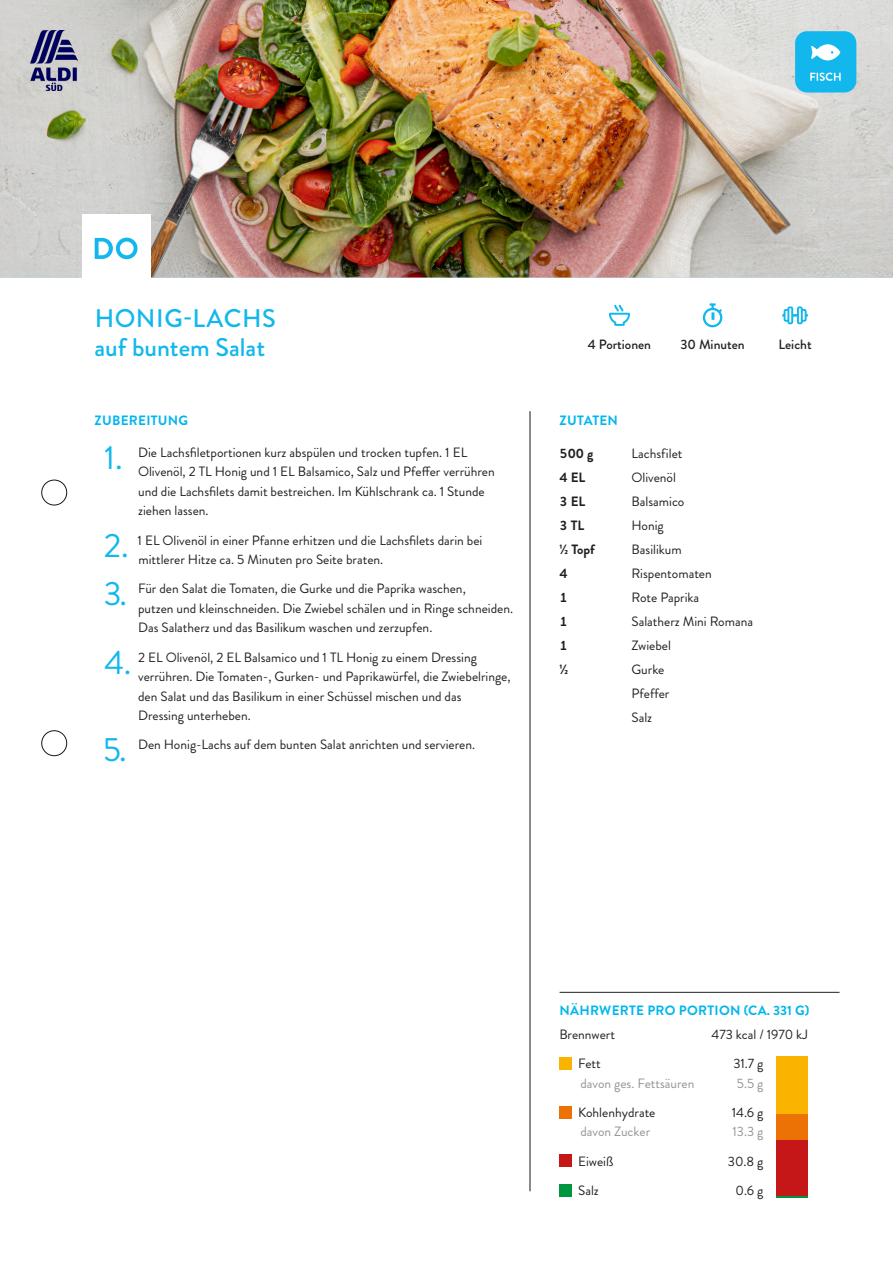
<style>
.page{position:relative;width:893px;height:1263px;background:#fff}
.page>*{position:absolute;margin:0;border:0;box-sizing:border-box;transform-origin:0 0}
.Zubereitungsliste{font:33.6px "Brandon Grotesque";color:#12b8ed}
.Headline_1{font:500 25.5px "Brandon Grotesque";color:#12b8ed}
.Headline_1-2{font:500 25.5px "Brandon Grotesque";letter-spacing:.02em;color:#12b8ed}
.Zubereitungsliste-2{font:13.5px/19.5px "Brandon Grotesque";color:#231f20}
.Headline_2{font:13.5px "Brandon Grotesque";color:#231f20}
.Absatzformat_1{font:13.5px "Brandon Grotesque";color:#231f20}
.Headline_2-2{font:700 13.5px "Brandon Grotesque";letter-spacing:.02em;color:#00b6ed}
.Naehrwerte_Liste{font:13.5px "Brandon Grotesque";color:#231f20}
.Naehrwerte_Liste-2{font:13.5px "Brandon Grotesque";color:#939598}
.txt{font:500 13.5px "Brandon Grotesque";color:#231f20}
.Headline_2-3{font:700 13.5px "Brandon Grotesque";color:#231f20}
.Absatzformat_1-2{font:700 13.5px "Brandon Grotesque";color:#231f20}
</style>
<div class="page">
<div style="left:42px;top:480px;width:25px;height:25px;border:1px solid #1d160f;border-radius:50%"></div>
<div style="left:42px;top:730px;width:25px;height:26px;border:1px solid #1d160f;border-radius:50%"></div>
<hr style="left:530px;top:411px;width:1px;height:780px;background:#1d160f">
<hr style="left:560px;top:992px;width:279px;height:1px;background:#231f20">
<svg style="left:782px;top:306px;width:26px;height:18px"></svg>
<svg style="left:703px;top:303px;width:19px;height:24px"></svg>
<svg style="left:609px;top:305px;width:21px;height:21px"></svg>
<img style="left:0;top:0;width:893px;height:278px">
<div style="left:795px;top:31px;width:61px;height:61px;background:#12b8ed;border-radius:12px"></div>
<svg style="left:810px;top:73px;width:31px;height:8px"></svg>
<svg style="left:811px;top:44px;width:29px;height:16px"></svg>
<div style="left:82px;top:214px;width:69px;height:69px;background:#fff"></div>
<svg style="left:95px;top:238px;width:43px;height:21px"></svg>
<img style="left:30px;top:30px;width:47px;height:60px">
<div style="left:559px;top:1057px;width:13px;height:13px;background:#fab400"></div>
<div style="left:559px;top:1105px;width:13px;height:13px;background:#ec7205"></div>
<div style="left:559px;top:1154px;width:13px;height:13px;background:#c51718"></div>
<div style="left:559px;top:1183px;width:13px;height:13px;background:#009640"></div>
<div style="left:776px;top:1056px;width:32px;height:58px;background:#fab400"></div>
<div style="left:776px;top:1114px;width:32px;height:26px;background:#ec7205"></div>
<div style="left:776px;top:1192px;width:32px;height:5px;background:#009640"></div>
<div style="left:776px;top:1140px;width:32px;height:56px;background:#c51718"></div>
<p class="Headline_1-2" style="left:95px;top:301px;width:183px">HONIG-LACHS</p>
<p class="Headline_1" style="left:94px;top:330px;width:172px">auf buntem Salat</p>
<p class="Headline_2-2" style="left:95px;top:411px;width:95px">ZUBEREITUNG</p>
<p class="Zubereitungsliste" style="left:104px;top:434px;width:20px">1.</p>
<p class="Zubereitungsliste-2" style="left:138px;top:443px;width:358px">Die Lachsfiletportionen kurz abspülen und trocken tupfen. 1 EL Olivenöl, 2 TL Honig und 1 EL Balsamico, Salz und Pfeffer verrühren und die Lachsfilets damit bestreichen. Im Kühlschrank ca. 1 Stunde ziehen lassen.</p>
<p class="Zubereitungsliste" style="left:104px;top:522px;width:27px">2.</p>
<p class="Zubereitungsliste-2" style="left:138px;top:530px;width:346px">1 EL Olivenöl in einer Pfanne erhitzen und die Lachsfilets darin bei mittlerer Hitze ca. 5 Minuten pro Seite braten.</p>
<p class="Zubereitungsliste" style="left:104px;top:571px;width:25px">3.</p>
<p class="Zubereitungsliste-2" style="left:138px;top:579px;width:376px">Für den Salat die Tomaten, die Gurke und die Paprika waschen,<br>putzen und kleinschneiden. Die Zwiebel schälen und in Ringe schneiden.<br>Das Salatherz und das Basilikum waschen und zerzupfen.</p>
<p class="Zubereitungsliste" style="left:105px;top:639px;width:28px">4.</p>
<p class="Zubereitungsliste-2" style="left:138px;top:647px;width:374px">2 EL Olivenöl, 2 EL Balsamico und 1 TL Honig zu einem Dressing verrühren. Die Tomaten-, Gurken- und Paprikawürfel, die Zwiebelringe, den Salat und das Basilikum in einer Schüssel mischen und das Dressing unterheben.</p>
<p class="Zubereitungsliste" style="left:103px;top:727px;width:25px">5.</p>
<p class="Zubereitungsliste-2" style="left:138px;top:735px;width:338px">Den Honig-Lachs auf dem bunten Salat anrichten und servieren.</p>
<p class="txt" style="left:588px;top:335px;width:65px">4 Portionen</p>
<p class="txt" style="left:680px;top:335px;width:66px">30 Minuten</p>
<p class="txt" style="left:778px;top:335px;width:35px">Leicht</p>
<p class="Headline_2-2" style="left:560px;top:411px;width:60px">ZUTATEN</p>
<p class="Headline_2-3" style="left:560px;top:444px;width:35px">500 g</p>
<p class="Headline_2" style="left:631px;top:444px;width:52px">Lachsfilet</p>
<p class="Headline_2-3" style="left:560px;top:468px;width:27px">4 EL</p>
<p class="Headline_2" style="left:631px;top:468px;width:46px">Olivenöl</p>
<p class="Headline_2-3" style="left:560px;top:492px;width:27px">3 EL</p>
<p class="Headline_2" style="left:631px;top:492px;width:54px">Balsamico</p>
<p class="Headline_2-3" style="left:560px;top:516px;width:26px">3 TL</p>
<p class="Headline_2" style="left:631px;top:516px;width:34px">Honig</p>
<p class="Headline_2-3" style="left:560px;top:540px;width:37px">½ Topf</p>
<p class="Headline_2" style="left:631px;top:540px;width:52px">Basilikum</p>
<p class="Headline_2-3" style="left:560px;top:564px;width:10px">4</p>
<p class="Headline_2" style="left:632px;top:564px;width:82px">Rispentomaten</p>
<p class="Absatzformat_1-2" style="left:560px;top:588px;width:10px">1</p>
<p class="Absatzformat_1" style="left:632px;top:588px;width:69px">Rote Paprika</p>
<p class="Absatzformat_1-2" style="left:560px;top:612px;width:10px">1</p>
<p class="Absatzformat_1" style="left:632px;top:612px;width:123px">Salatherz Mini Romana</p>
<p class="Absatzformat_1-2" style="left:560px;top:636px;width:10px">1</p>
<p class="Absatzformat_1" style="left:632px;top:636px;width:41px">Zwiebel</p>
<p class="Absatzformat_1-2" style="left:560px;top:660px;width:10px">½</p>
<p class="Absatzformat_1" style="left:632px;top:660px;width:34px">Gurke</p>
<p class="Absatzformat_1" style="left:632px;top:684px;width:39px">Pfeffer</p>
<p class="Absatzformat_1" style="left:632px;top:708px;width:22px">Salz</p>
<p class="Headline_2-2" style="left:559px;top:1000px;width:252px">NÄHRWERTE PRO PORTION (CA. 331 G)</p>
<p class="Headline_2" style="left:559px;top:1025px;width:57px">Brennwert</p>
<p class="Headline_2" style="left:711px;top:1025px;width:98px">473 kcal / 1970 kJ</p>
<p class="Naehrwerte_Liste" style="left:578px;top:1054px;width:24px">Fett</p>
<p class="Naehrwerte_Liste-2" style="left:580px;top:1074px;width:116px">davon ges. Fettsäuren</p>
<p class="Naehrwerte_Liste" style="left:733px;top:1054px;width:32px">31.7 g</p>
<p class="Naehrwerte_Liste-2" style="left:737px;top:1074px;width:28px">5.5 g</p>
<p class="Naehrwerte_Liste" style="left:578px;top:1103px;width:79px">Kohlenhydrate</p>
<p class="Naehrwerte_Liste-2" style="left:580px;top:1122px;width:71px">davon Zucker</p>
<p class="Naehrwerte_Liste" style="left:732px;top:1103px;width:33px">14.6 g</p>
<p class="Naehrwerte_Liste-2" style="left:732px;top:1122px;width:33px">13.3 g</p>
<p class="Naehrwerte_Liste" style="left:578px;top:1152px;width:37px">Eiweiß</p>
<p class="Naehrwerte_Liste" style="left:728px;top:1152px;width:37px">30.8 g</p>
<p class="Naehrwerte_Liste" style="left:578px;top:1181px;width:22px">Salz</p>
<p class="Naehrwerte_Liste" style="left:735px;top:1181px;width:29px">0.6 g</p>
</div>
